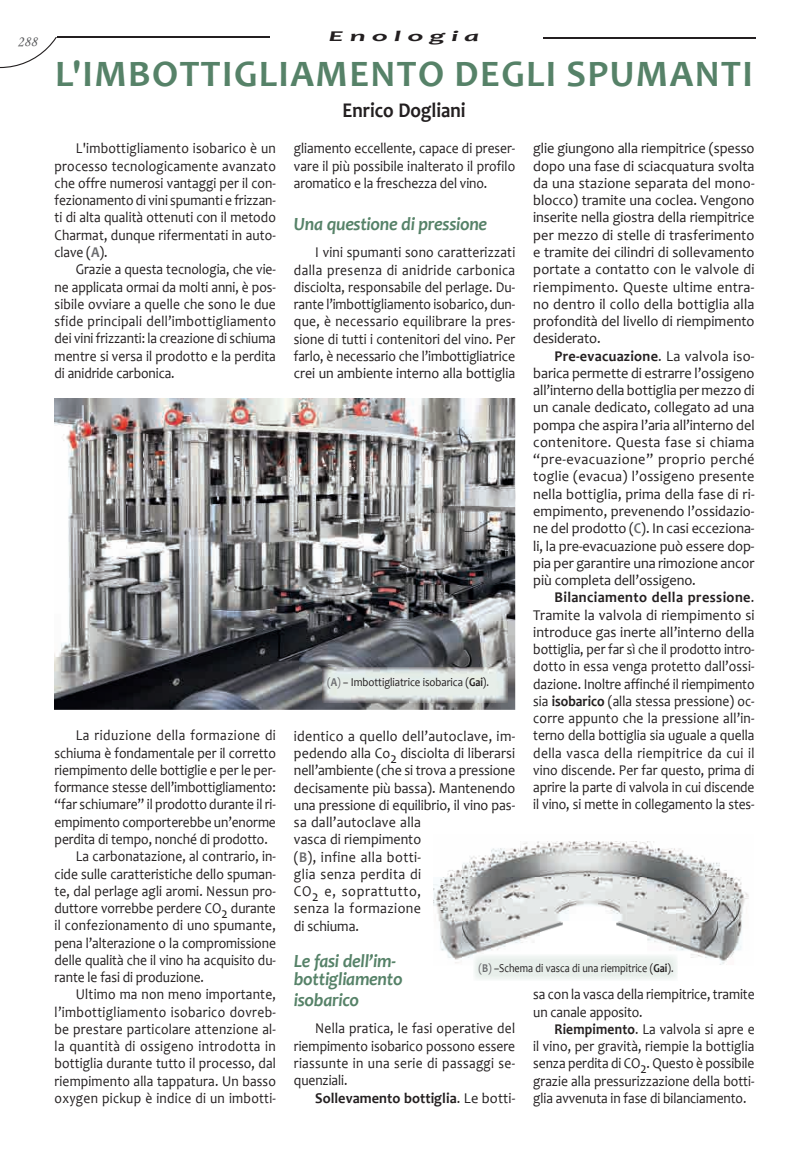
<style>
.page{position:relative;width:808px;height:1149px;background:#fff}
.page>*{position:absolute;margin:0;border:0;box-sizing:border-box;transform-origin:0 0}
.t1{font:700 37.5px "Candara";letter-spacing:.04em;color:#568268}
.t2{font:700 21px "Candara";color:#231f20;scale:.9 1}
.t3{font:italic 700 18.75px/19.5px "Candara";letter-spacing:-.015em;color:#568268;scale:.95 1}
.t4{font:15px/17.2px "Candara";color:#231f20;text-align:justify;scale:.9 1}
.t5{font:15px/17.2px "Candara";color:#231f20;text-align:justify;scale:.95 1}
.t6{font:15px/17.2px "Candara";color:#231f20;scale:.93 1}
.t7{font:15px "Candara";letter-spacing:.025em;color:#231f20;scale:.9 1}
.t8{font:15px "Candara";letter-spacing:.03em;color:#231f20;scale:.9 1}
.t9{font:15px "Candara";letter-spacing:.02em;color:#231f20;scale:.9 1}
.t10{font:700 15px "Candara";letter-spacing:.005em;color:#231f20;scale:.95 1}
.t11{font:15px "Candara";letter-spacing:.035em;color:#231f20;scale:.9 1}
.t12{font:italic 700 15px "Candara";letter-spacing:.2em;color:#231f20;scale:2 1}
.t13{font:15px "Monotype Corsiva";color:#57585a}
.t14{font:12px "Candara";letter-spacing:-.005em;color:#231f20;scale:.85 1}
.s1{font-weight:700;color:#6c6d70}
.s2{font-weight:700}
.s3{color:#6c6d70}
.s4{font-weight:400}
</style>
<div class="page">
<svg style="left:0;top:37px;width:57px;height:31px"></svg>
<hr style="left:57px;top:37px;width:213px;height:1px;background:#231f20">
<hr style="left:543px;top:37px;width:213px;height:1px;background:#231f20">
<img style="left:54px;top:398px;width:461px;height:311px">
<img style="left:434px;top:841px;width:315px;height:80px">
<img style="left:439px;top:921px;width:101px;height:42px">
<img style="left:540px;top:921px;width:107px;height:15px">
<img style="left:647px;top:921px;width:95px;height:43px">
<img style="left:323px;top:666px;width:184px;height:35px">
<img style="left:473px;top:954px;width:204px;height:25px">
<p class="t13" style="left:17px;top:33px;width:21px">288</p>
<p class="t12" style="left:329px;top:26px;width:77px">Enologia</p>
<h1 class="t1" style="left:55px;top:50px;width:699px">L'IMBOTTIGLIAMENTO DEGLI SPUMANTI</h1>
<h2 class="t2" style="left:342px;top:97px;width:138px">Enrico Dogliani</h2>
<p class="t4" style="left:55px;top:140px;width:247px;text-indent:21px">L'imbottigliamento isobarico è un processo tecnologicamente avanzato che offre numerosi vantaggi per il con&shy;fezionamento di vini spumanti e frizzan&shy;ti di alta qualità ottenuti con il metodo Charmat, dunque rifermentati in auto&shy;clave (<span class="s1">A</span>).</p>
<p class="t4" style="left:55px;top:260px;width:247px;text-indent:21px">Grazie a questa tecnologia, che vie&shy;ne applicata ormai da molti anni, è pos&shy;sibile ovviare a quelle che sono le due sfide principali dell’imbottigliamento dei vini frizzanti: la creazione di schiuma mentre si versa il prodotto e la perdita di anidride carbonica.</p>
<p class="t5" style="left:533px;top:140px;width:235px">glie giungono alla riempitrice (spesso dopo una fase di sciacquatura svolta da una stazione separata del mono&shy;blocco) tramite una coclea. Vengono inserite nella giostra della riempitrice per mezzo di stelle di trasferimento e tramite dei cilindri di sollevamento portate a contatto con le valvole di riempimento. Queste ultime entra&shy;no dentro il collo della bottiglia alla profondità del livello di riempimento desiderato.</p>
<p class="t5" style="left:533px;top:347px;width:235px;text-indent:21px"><span class="s2">Pre-evacuazione</span>. La valvola iso&shy;barica permette di estrarre l’ossigeno all’interno della bottiglia per mezzo di un canale dedicato, collegato ad una pompa che aspira l’aria all’interno del contenitore. Questa fase si chiama “pre-evacuazione” proprio perché toglie (evacua) l’ossigeno presente nella bottiglia, prima della fase di ri&shy;empimento, prevenendo l’ossidazio&shy;ne del prodotto (<span class="s1">C</span>). In casi ecceziona&shy;li, la pre-evacuazione può essere dop&shy;pia per garantire una rimozione ancor più completa dell’ossigeno.</p>
<p class="t5" style="left:533px;top:588px;width:235px;text-indent:21px"><span class="s2">Bilanciamento della pressione</span>.<br>Tramite la valvola di riempimento si introduce gas inerte all’interno della bottiglia, per far sì che il prodotto intro&shy;dotto in essa venga protetto dall’ossi&shy;dazione. Inoltre affinché il riempimento sia <span class="s2">isobarico</span> (alla stessa pressione) oc&shy;corre appunto che la pressione all’in&shy;terno della bottiglia sia uguale a quella della vasca della riempitrice da cui il vino discende. Per far questo, prima di aprire la parte di valvola in cui discende il vino, si mette in collegamento la stes-</p>
<p class="t4" style="left:294px;top:140px;width:247px">gliamento eccellente, capace di preser&shy;vare il più possibile inalterato il profilo aromatico e la freschezza del vino.</p>
<p class="t3" style="left:294px;top:213px;width:205px">Una questione di pressione</p>
<p class="t4" style="left:294px;top:244px;width:247px;text-indent:21px">I vini spumanti sono caratterizzati dalla presenza di anidride carbonica disciolta, responsabile del perlage. Du&shy;rante l’imbottigliamento isobarico, dun&shy;que, è necessario equilibrare la pres&shy;sione di tutti i contenitori del vino. Per farlo, è necessario che l’imbottigliatrice crei un ambiente interno alla bottiglia</p>
<p class="t14" style="left:327px;top:674px;width:192px"><span class="s3">(</span><span class="s1">A</span><span class="s3">)</span> – Imbottigliatrice isobarica (<span class="s2">Gai</span>).</p>
<p class="t11" style="left:76px;top:726px;width:224px">La riduzione della formazione di</p>
<p class="t4" style="left:55px;top:743px;width:247px">schiuma è fondamentale per il corretto</p>
<p class="t4" style="left:55px;top:761px;width:247px">riempimento delle bottiglie e per le per-</p>
<p class="t4" style="left:55px;top:778px;width:247px">formance stesse dell’imbottigliamento:</p>
<p class="t4" style="left:55px;top:795px;width:247px">“far schiumare” il prodotto durante il ri-</p>
<p class="t4" style="left:55px;top:812px;width:247px">empimento comporterebbe un’enorme</p>
<p class="t4" style="left:55px;top:830px;width:238px">perdita di tempo, nonché di prodotto.</p>
<p class="t4" style="left:76px;top:847px;width:224px">La carbonatazione, al contrario, in-</p>
<p class="t4" style="left:55px;top:864px;width:247px">cide sulle caratteristiche dello spuman-</p>
<p class="t4" style="left:55px;top:881px;width:247px">te, dal perlage agli aromi. Nessun pro-</p>
<p class="t4" style="left:55px;top:899px;width:247px">duttore vorrebbe perdere CO2 durante</p>
<p class="t4" style="left:55px;top:916px;width:247px">il confezionamento di uno spumante,</p>
<p class="t4" style="left:55px;top:933px;width:247px">pena l’alterazione o la compromissione</p>
<p class="t4" style="left:55px;top:950px;width:247px">delle qualità che il vino ha acquisito du-</p>
<p class="t4" style="left:55px;top:968px;width:167px">rante le fasi di produzione.</p>
<p class="t4" style="left:76px;top:985px;width:224px">Ultimo ma non meno importante,</p>
<p class="t7" style="left:55px;top:1002px;width:247px">l’imbottigliamento isobarico dovreb-</p>
<p class="t4" style="left:55px;top:1019px;width:247px">be prestare particolare attenzione al-</p>
<p class="t8" style="left:55px;top:1036px;width:247px">la quantità di ossigeno introdotta in</p>
<p class="t4" style="left:55px;top:1054px;width:247px">bottiglia durante tutto il processo, dal</p>
<p class="t4" style="left:55px;top:1071px;width:247px">riempimento alla tappatura. Un basso</p>
<p class="t9" style="left:55px;top:1088px;width:247px">oxygen pickup è indice di un imbotti-</p>
<p class="t6" style="left:294px;top:727px;width:240px">identico a quello dell’autoclave, im&shy;pedendo alla Co2 disciolta di liberarsi nell’ambiente (che si trova a pressione decisamente più bassa). Mantenendo una pressione di equilibrio, il vino pas&shy;sa dall’autoclave alla<br>vasca di riempimento<br>(<span class="s1">B</span>), infine alla botti-<br>glia senza perdita di<br>CO2 e, soprattutto,<br>senza la formazione<br>di schiuma.</p>
<p class="t3" style="left:294px;top:950px;width:116px">Le fasi dell’im&shy;bottigliamento isobarico</p>
<p class="t4" style="left:294px;top:1019px;width:247px;text-indent:21px">Nella pratica, le fasi operative del riempimento isobarico possono essere riassunte in una serie di passaggi se&shy;quenziali.</p>
<p class="t10" style="left:315px;top:1087px;width:212px">Sollevamento bottiglia<span class="s4">. Le botti-</span></p>
<p class="t14" style="left:478px;top:959px;width:231px"><span class="s3">(</span><span class="s1">B</span><span class="s3">)</span> –Schema di vasca di una riempitrice (<span class="s2">Gai</span>).</p>
<p class="t4" style="left:533px;top:985px;width:247px">sa con la vasca della riempitrice, tramite un canale apposito.</p>
<p class="t4" style="left:533px;top:1019px;width:247px;text-indent:21px"><span class="s2">Riempimento</span>. La valvola si apre e il vino, per gravità, riempie la bottiglia senza perdita di CO2. Questo è possibile grazie alla pressurizzazione della botti&shy;glia avvenuta in fase di bilanciamento.</p>
</div>
